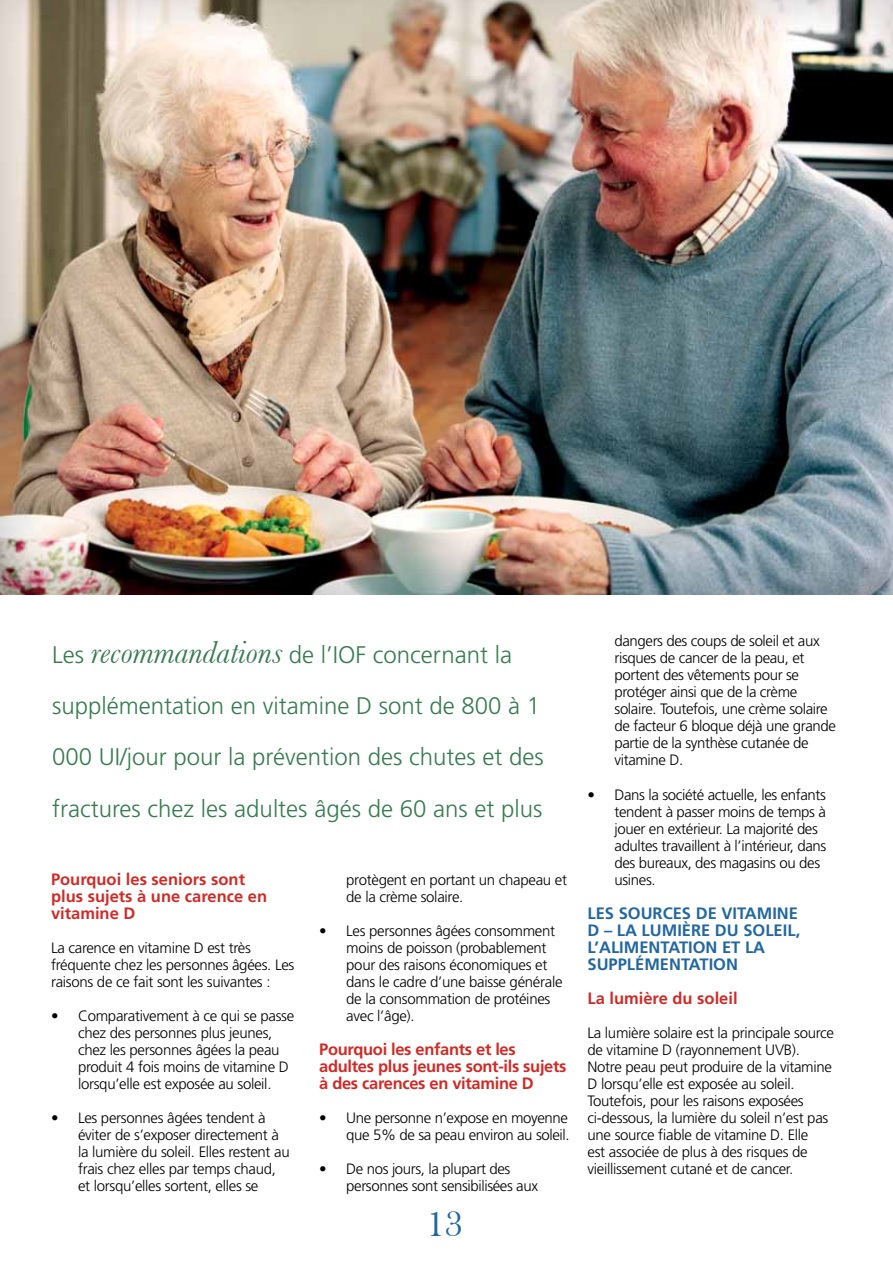
<style>
.page{position:relative;width:893px;height:1263px;background:#fff}
.page>*{position:absolute;margin:0;border:0;box-sizing:border-box;transform-origin:0 0}
.t1{font:36px "Bask Old Face";color:#2268a0}
.t2{font:300 24px/51px "Frutiger LT Std";color:#377b51}
.t3{font:700 16.5px/17px "Frutiger LT Std";letter-spacing:-.02em;color:#d02b27}
.t4{font:700 16.5px/17px "Frutiger LT Std";color:#2268a0}
.t5{font:700 16.5px/17px "Frutiger LT Std";color:#d02b27}
.t6{font:300 15px/17px "Frutiger LT Std";letter-spacing:-.02em;color:#000}
.s1{font-family:"Baskerville";font-weight:400;font-style:italic;font-size:33px}
</style>
<div class="page">
<img style="left:1px;top:0;width:892px;height:594px">
<h2 class="t2" style="left:52px;top:630px;width:493px">Les <span class="s1">recommandations</span> de l’IOF concernant la supplémentation en vitamine D sont de 800 à 1<br>000 UI/jour pour la prévention des chutes et des fractures chez les adultes âgés de 60 ans et plus</h2>
<p class="t5" style="left:51px;top:870px;width:218px">Pourquoi les seniors sont plus sujets à une carence en vitamine D</p>
<p class="t6" style="left:51px;top:939px;width:245px">La carence en vitamine D est très fréquente chez les personnes âgées. Les raisons de ce fait sont les suivantes :</p>
<p class="t6" style="left:78px;top:1007px;width:218px;text-indent:-27px">• Comparativement à ce qui se passe chez des personnes plus jeunes, chez les personnes âgées la peau produit 4 fois moins de vitamine D lorsqu’elle est exposée au soleil.</p>
<p class="t6" style="left:78px;top:1109px;width:213px;text-indent:-27px">• Les personnes âgées tendent à éviter de s’exposer directement à la lumière du soleil. Elles restent au frais chez elles par temps chaud, et lorsqu’elles sortent, elles se</p>
<p class="t6" style="left:346px;top:871px;width:222px">protègent en portant un chapeau et de la crème solaire.</p>
<p class="t6" style="left:346px;top:922px;width:218px;text-indent:-27px">• Les personnes âgées consomment moins de poisson (probablement pour des raisons économiques et dans le cadre d’une baisse générale de la consommation de protéines avec l’âge).</p>
<p class="t3" style="left:319px;top:1040px;width:249px">Pourquoi les enfants et les adultes plus jeunes sont-ils sujets à des carences en vitamine D</p>
<p class="t6" style="left:319px;top:1109px;width:252px;text-align:right">• Une personne n’expose en moyenne que 5% de sa peau environ au soleil.</p>
<p class="t6" style="left:346px;top:1160px;width:193px;text-indent:-27px">• De nos jours, la plupart des personnes sont sensibilisées aux</p>
<h1 class="t1" style="left:427px;top:1204px;width:37px">13</h1>
<p class="t6" style="left:614px;top:633px;width:223px">dangers des coups de soleil et aux risques de cancer de la peau, et portent des vêtements pour se protéger ainsi que de la crème solaire. Toutefois, une crème solaire de facteur 6 bloque déjà une grande partie de la synthèse cutanée de vitamine D.</p>
<p class="t6" style="left:614px;top:786px;width:213px;text-indent:-27px">• Dans la société actuelle, les enfants tendent à passer moins de temps à jouer en extérieur. La majorité des adultes travaillent à l’intérieur, dans des bureaux, des magasins ou des usines.</p>
<p class="t4" style="left:587px;top:904px;width:214px">LES SOURCES DE VITAMINE<br>D – LA LUMIÈRE DU SOLEIL,<br>L’ALIMENTATION ET LA<br>SUPPLÉMENTATION</p>
<p class="t5" style="left:587px;top:989px;width:152px">La lumière du soleil</p>
<p class="t6" style="left:587px;top:1024px;width:248px">La lumière solaire est la principale source de vitamine D (rayonnement UVB).<br>Notre peau peut produire de la vitamine D lorsqu’elle est exposée au soleil.<br>Toutefois, pour les raisons exposées ci-dessous, la lumière du soleil n’est pas une source fiable de vitamine D. Elle<br>est associée de plus à des risques de vieillissement cutané et de cancer.</p>
</div>
